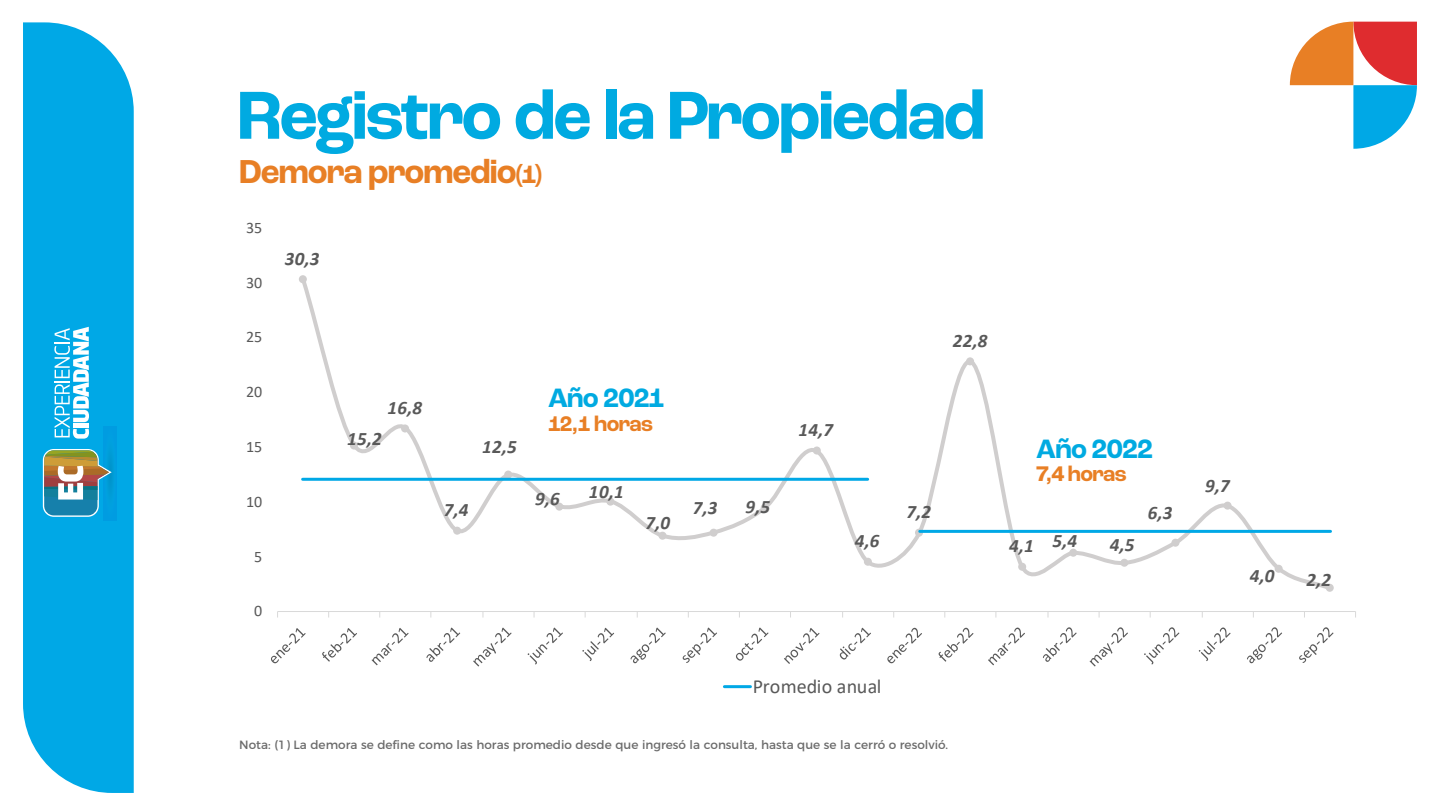
<style>
.page{position:relative;width:1440px;height:810px;background:#fff}
.page>*{position:absolute;margin:0;border:0;box-sizing:border-box;transform-origin:0 0}
.t1{font:700 71.25px "Roc Grotesk";letter-spacing:-.035em;color:#00aae1;scale:.96 1}
.t2{font:700 34.88px "Roc Grotesk";letter-spacing:-.03em;color:#e87f25;scale:.96 1}
.t3{font:700 27.9px "Roc Grotesk";letter-spacing:-.035em;color:#00aae1;scale:.96 1}
.t4{font:700 22.2px "Roc Grotesk";letter-spacing:-.025em;color:#e87f25;scale:.96 1}
.t5{font:20.02px "Calibri";color:#595959}
.t6{font:italic 700 19.05px "Calibri";letter-spacing:.02em;color:#595959}
.t7{font:16.05px "Calibri";letter-spacing:-.005em;color:#595959}
.t8{font:12px "Montserrat";color:#6b6b6b}
.s1{font-size:26.25px}
</style>
<div class="page">
<div style="left:23px;top:22px;width:111px;height:771px;background:#00a8e6"></div>
<svg style="left:1290px;top:22px;width:127px;height:127px"></svg>
<svg style="left:54px;top:327px;width:35px;height:112px"></svg>
<div style="left:104px;top:427px;width:13px;height:93px;background:#009ee1;border-radius:50%"></div>
<div style="left:106px;top:438px;width:9px;height:70px;background:#00a0dd;border-radius:50%"></div>
<div style="left:107px;top:450px;width:7px;height:47px;background:#009cd6;border-radius:50%"></div>
<div style="left:108px;top:456px;width:5px;height:35px;background:#0099d2;border-radius:50%"></div>
<svg style="left:43px;top:449px;width:69px;height:68px"></svg>
<hr style="left:278px;top:611px;width:1078px;height:1px;background:#d9d9d9">
<svg style="left:299px;top:281px;width:1033px;height:308px"></svg>
<div style="left:299px;top:275px;width:8px;height:8px;background:#d0cece;border-radius:50%"></div>
<div style="left:350px;top:442px;width:8px;height:8px;background:#d0cece;border-radius:50%"></div>
<div style="left:401px;top:424px;width:8px;height:8px;background:#d0cece;border-radius:50%"></div>
<div style="left:453px;top:527px;width:8px;height:8px;background:#d0cece;border-radius:50%"></div>
<svg style="left:504px;top:471px;width:8px;height:8px"></svg>
<div style="left:555px;top:503px;width:8px;height:8px;background:#d0cece;border-radius:50%"></div>
<div style="left:606px;top:498px;width:8px;height:8px;background:#d0cece;border-radius:50%"></div>
<div style="left:659px;top:532px;width:8px;height:8px;background:#d0cece;border-radius:50%"></div>
<div style="left:710px;top:529px;width:8px;height:8px;background:#d0cece;border-radius:50%"></div>
<div style="left:761px;top:504px;width:8px;height:8px;background:#d0cece;border-radius:50%"></div>
<div style="left:813px;top:447px;width:8px;height:8px;background:#d0cece;border-radius:50%"></div>
<div style="left:864px;top:558px;width:8px;height:8px;background:#d0cece;border-radius:50%"></div>
<svg style="left:915px;top:529px;width:8px;height:8px"></svg>
<div style="left:966px;top:357px;width:8px;height:8px;background:#d0cece;border-radius:50%"></div>
<div style="left:1018px;top:563px;width:8px;height:8px;background:#d0cece;border-radius:50%"></div>
<div style="left:1069px;top:549px;width:8px;height:8px;background:#d0cece;border-radius:50%"></div>
<div style="left:1120px;top:559px;width:8px;height:8px;background:#d0cece;border-radius:50%"></div>
<div style="left:1171px;top:539px;width:8px;height:8px;background:#d0cece;border-radius:50%"></div>
<div style="left:1224px;top:502px;width:8px;height:8px;background:#d0cece;border-radius:50%"></div>
<div style="left:1275px;top:565px;width:8px;height:8px;background:#d0cece;border-radius:50%"></div>
<div style="left:1326px;top:584px;width:8px;height:8px;background:#d0cece;border-radius:50%"></div>
<hr style="left:303px;top:478px;width:565px;height:3px;background:#00a8e6">
<hr style="left:920px;top:530px;width:411px;height:3px;background:#00a8e6">
<svg style="left:271px;top:628px;width:35px;height:35px"></svg>
<svg style="left:322px;top:628px;width:35px;height:34px"></svg>
<svg style="left:372px;top:628px;width:37px;height:37px"></svg>
<svg style="left:426px;top:628px;width:34px;height:34px"></svg>
<svg style="left:473px;top:628px;width:39px;height:38px"></svg>
<svg style="left:528px;top:628px;width:35px;height:36px"></svg>
<svg style="left:582px;top:628px;width:32px;height:33px"></svg>
<svg style="left:631px;top:628px;width:35px;height:35px"></svg>
<svg style="left:683px;top:628px;width:34px;height:35px"></svg>
<svg style="left:736px;top:628px;width:32px;height:33px"></svg>
<svg style="left:784px;top:628px;width:36px;height:36px"></svg>
<svg style="left:840px;top:628px;width:31px;height:32px"></svg>
<svg style="left:887px;top:628px;width:35px;height:35px"></svg>
<svg style="left:939px;top:628px;width:34px;height:34px"></svg>
<svg style="left:988px;top:628px;width:37px;height:37px"></svg>
<svg style="left:1043px;top:627px;width:34px;height:35px"></svg>
<svg style="left:1090px;top:627px;width:38px;height:39px"></svg>
<svg style="left:1144px;top:627px;width:35px;height:37px"></svg>
<svg style="left:1199px;top:628px;width:32px;height:33px"></svg>
<svg style="left:1247px;top:627px;width:35px;height:36px"></svg>
<svg style="left:1299px;top:627px;width:35px;height:36px"></svg>
<hr style="left:724px;top:685px;width:26px;height:3px;background:#00a8e6">
<h1 class="t1" style="left:237px;top:71px;width:781px">Registro de la Propiedad</h1>
<h2 class="t2" style="left:239px;top:150px;width:317px">Demora promedio<span class="s1">(1)</span></h2>
<h3 class="t7" style="left:246px;top:216px;width:18px">35</h3>
<h3 class="t7" style="left:246px;top:271px;width:18px">30</h3>
<h3 class="t7" style="left:246px;top:326px;width:18px">25</h3>
<h3 class="t7" style="left:246px;top:381px;width:18px">20</h3>
<h3 class="t7" style="left:246px;top:436px;width:18px">15</h3>
<h3 class="t7" style="left:246px;top:490px;width:18px">10</h3>
<h3 class="t7" style="left:254px;top:545px;width:10px">5</h3>
<h3 class="t7" style="left:254px;top:600px;width:10px">0</h3>
<h3 class="t6" style="left:285px;top:245px;width:36px">30,3</h3>
<h3 class="t6" style="left:388px;top:394px;width:36px">16,8</h3>
<h3 class="t6" style="left:347px;top:426px;width:36px">15,2</h3>
<h3 class="t6" style="left:482px;top:433px;width:36px">12,5</h3>
<h3 class="t6" style="left:444px;top:496px;width:26px">7,4</h3>
<h3 class="t3" style="left:548px;top:381px;width:123px">Año 2021</h3>
<h3 class="t4" style="left:548px;top:410px;width:111px">12,1 horas</h3>
<h3 class="t6" style="left:535px;top:485px;width:26px">9,6</h3>
<h3 class="t6" style="left:589px;top:478px;width:36px">10,1</h3>
<h3 class="t6" style="left:645px;top:510px;width:26px">7,0</h3>
<h3 class="t6" style="left:693px;top:495px;width:26px">7,3</h3>
<h3 class="t6" style="left:746px;top:493px;width:26px">9,5</h3>
<h3 class="t6" style="left:953px;top:327px;width:36px">22,8</h3>
<h3 class="t6" style="left:799px;top:417px;width:36px">14,7</h3>
<h3 class="t6" style="left:855px;top:527px;width:26px">4,6</h3>
<h3 class="t6" style="left:906px;top:498px;width:26px">7,2</h3>
<h3 class="t3" style="left:1036px;top:431px;width:123px">Año 2022</h3>
<h3 class="t4" style="left:1036px;top:460px;width:96px">7,4 horas</h3>
<h3 class="t6" style="left:1009px;top:529px;width:69px">4,1 5,4</h3>
<h3 class="t6" style="left:1110px;top:531px;width:26px">4,5</h3>
<h3 class="t6" style="left:1148px;top:499px;width:26px">6,3</h3>
<h3 class="t5" style="left:753px;top:672px;width:130px">Promedio anual</h3>
<p class="t8" style="left:239px;top:735px;width:710px">Nota: (1) La demora se define como las horas promedio desde que ingresó la consulta, hasta que se la cerró o resolvió.</p>
<h3 class="t6" style="left:1205px;top:472px;width:26px">9,7</h3>
<h3 class="t6" style="left:1250px;top:562px;width:26px">4,0</h3>
<h3 class="t6" style="left:1307px;top:566px;width:26px">2,2</h3>
</div>
